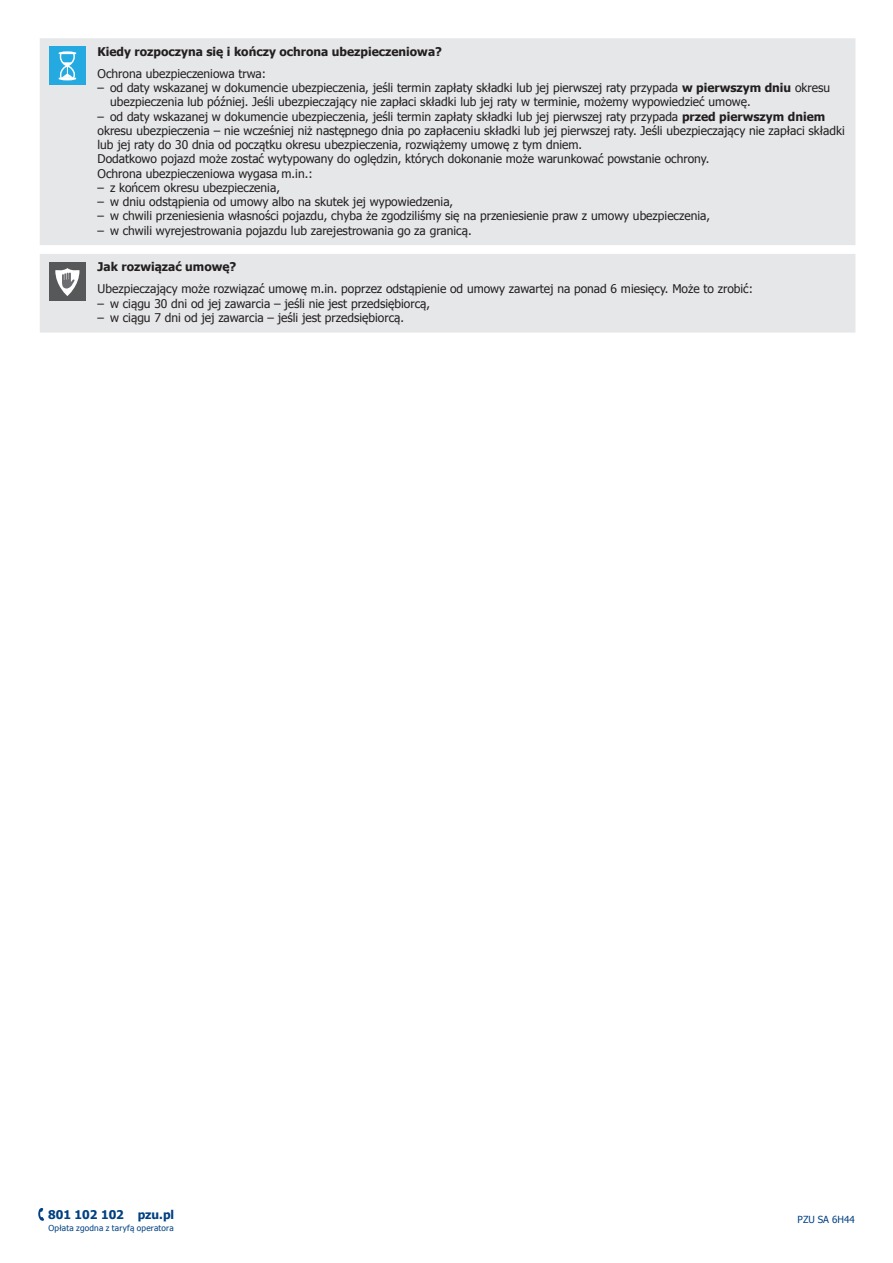
<style>
.page{position:relative;width:893px;height:1263px;background:#fff}
.page>*{position:absolute;margin:0;border:0;box-sizing:border-box;transform-origin:0 0}
.t1{font:12px/14.2px "Tahoma";color:#231f20}
.t2{font:700 12px "Tahoma";color:#231f20}
.t3{font:700 12px "Tahoma";color:#014081}
.t4{font:9.75px "Tahoma";color:#014081}
.t5{font:8.25px "Tahoma";letter-spacing:.025em;color:#014081}
.s1{font-weight:700}
</style>
<div class="page">
<svg style="left:38px;top:1208px;width:6px;height:13px"></svg>
<div style="left:40px;top:38px;width:815px;height:295px;background:#e6e7e9"></div>
<svg style="left:40px;top:245px;width:815px;height:9px"></svg>
<div style="left:49px;top:47px;width:37px;height:38px;background:#24aae1"></div>
<svg style="left:59px;top:51px;width:17px;height:30px"></svg>
<div style="left:49px;top:262px;width:37px;height:39px;background:#57585a"></div>
<svg style="left:55px;top:268px;width:25px;height:28px"></svg>
<p class="t2" style="left:98px;top:43px;width:346px">Kiedy rozpoczyna się i kończy ochrona ubezpieczeniowa?</p>
<p class="t1" style="left:98px;top:66px;width:170px">Ochrona ubezpieczeniowa trwa:</p>
<p class="t1" style="left:110px;top:80px;width:721px;text-indent:-13px">– od daty wskazanej w dokumencie ubezpieczenia, jeśli termin zapłaty składki lub jej pierwszej raty przypada <span class="s1">w pierwszym dniu</span> okresu ubezpieczenia lub później. Jeśli ubezpieczający nie zapłaci składki lub jej raty w terminie, możemy wypowiedzieć umowę.</p>
<p class="t1" style="left:98px;top:109px;width:749px">– od daty wskazanej w dokumencie ubezpieczenia, jeśli termin zapłaty składki lub jej pierwszej raty przypada <span class="s1">przed pierwszym dniem </span>okresu ubezpieczenia – nie wcześniej niż następnego dnia po zapłaceniu składki lub jej pierwszej raty. Jeśli ubezpieczający nie zapłaci składki lub jej raty do 30 dnia od początku okresu ubezpieczenia, rozwiążemy umowę z tym dniem.<br>Dodatkowo pojazd może zostać wytypowany do oględzin, których dokonanie może warunkować powstanie ochrony.<br>Ochrona ubezpieczeniowa wygasa m.in.:</p>
<p class="t1" style="left:98px;top:180px;width:184px">– z końcem okresu ubezpieczenia,</p>
<p class="t1" style="left:98px;top:194px;width:357px">– w dniu odstąpienia od umowy albo na skutek jej wypowiedzenia,</p>
<p class="t1" style="left:98px;top:208px;width:614px">– w chwili przeniesienia własności pojazdu, chyba że zgodziliśmy się na przeniesienie praw z umowy ubezpieczenia,</p>
<p class="t1" style="left:98px;top:223px;width:376px">– w chwili wyrejestrowania pojazdu lub zarejestrowania go za granicą.</p>
<p class="t2" style="left:98px;top:259px;width:140px">Jak rozwiązać umowę?</p>
<p class="t1" style="left:98px;top:281px;width:657px">Ubezpieczający może rozwiązać umowę m.in. poprzez odstąpienie od umowy zawartej na ponad 6 miesięcy. Może to zrobić:</p>
<p class="t1" style="left:98px;top:296px;width:334px">– w ciągu 30 dni od jej zawarcia – jeśli nie jest przedsiębiorcą,</p>
<p class="t1" style="left:98px;top:310px;width:308px">– w ciągu 7 dni od jej zawarcia – jeśli jest przedsiębiorcą.</p>
<p class="t3" style="left:48px;top:1206px;width:128px">801 102 102 pzu.pl</p>
<p class="t5" style="left:48px;top:1223px;width:127px">Opłata zgodna z taryfą operatora</p>
<p class="t4" style="left:798px;top:1212px;width:59px">PZU SA 6H44</p>
</div>
